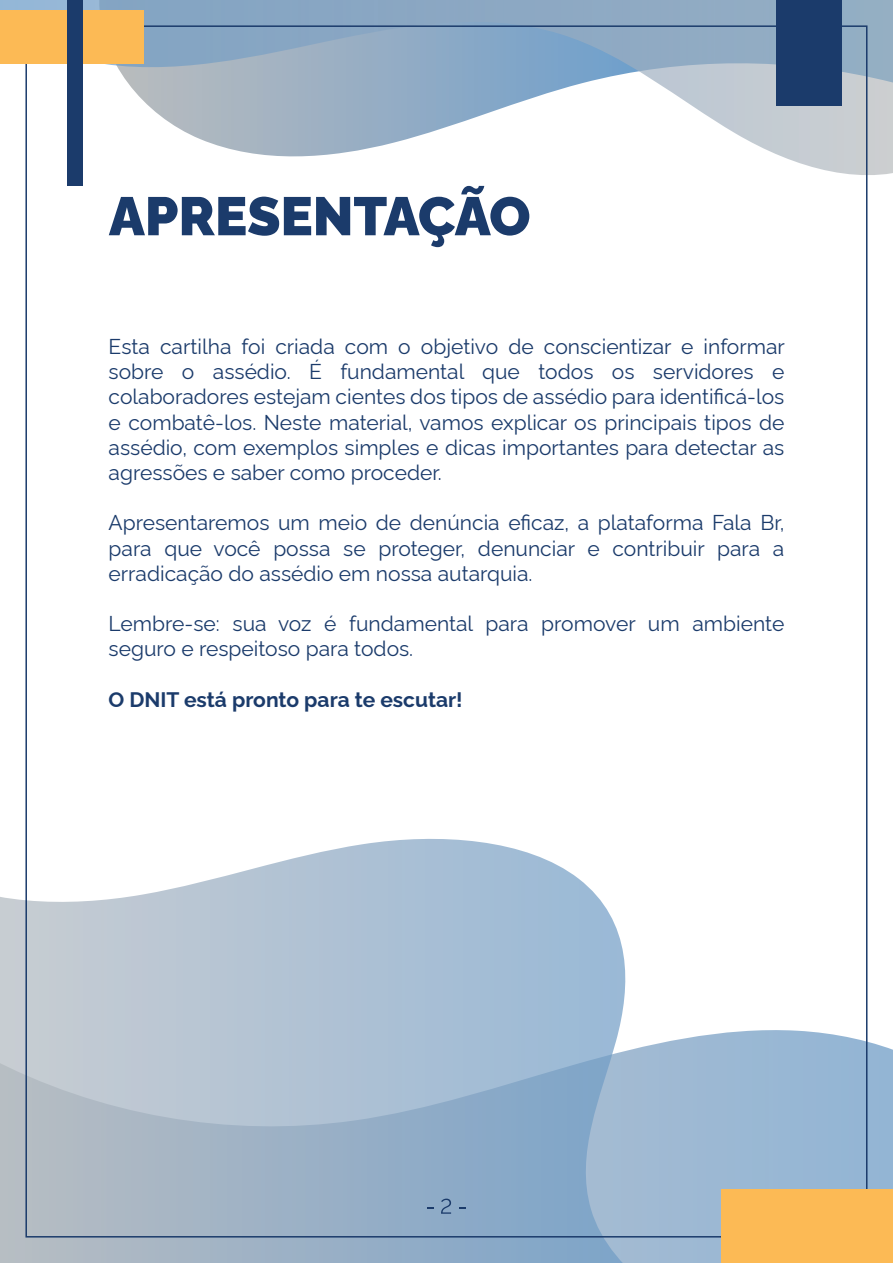
<style>
.page{position:relative;width:893px;height:1263px;background:#fff}
.page>*{position:absolute;margin:0;border:0;box-sizing:border-box;transform-origin:0 0}
.t1{font:900 54px "Rawline";color:#1b3b6b}
.t2{font:21px/25.2px "Rawline";color:#1b3b6b;text-align:justify}
.t3{font:700 21px "Rawline";color:#1b3b6b}
</style>
<div class="page">
<div style="left:781px;top:1026px;width:112px;height:163px;background:#95b6d4"></div>
<svg style="left:0;top:839px;width:781px;height:424px"></svg>
<svg style="left:0;top:0;width:893px;height:191px"></svg>
<div style="left:0;top:10px;width:144px;height:54px;background:#fcba55"></div>
<div style="left:776px;top:0;width:65px;height:105px;background:#1b3b6b"></div>
<div style="left:67px;top:0;width:16px;height:185px;background:#1b3b6b"></div>
<div style="left:720px;top:1189px;width:173px;height:74px;background:#fcba55"></div>
<svg style="left:428px;top:1207px;width:6px;height:2px"></svg>
<svg style="left:441px;top:1198px;width:10px;height:16px"></svg>
<svg style="left:459px;top:1207px;width:6px;height:2px"></svg>
<h1 class="t1" style="left:109px;top:175px;width:423px">APRESENTAÇÃO</h1>
<p class="t2" style="left:109px;top:332px;width:678px">Esta cartilha foi criada com o objetivo de conscientizar e informar sobre o assédio. É fundamental que todos os servidores e colaboradores estejam cientes dos tipos de assédio para identificá-los e combatê-los. Neste material, vamos explicar os principais tipos de assédio, com exemplos simples e dicas importantes para detectar as agressões e saber como proceder.</p>
<p class="t2" style="left:109px;top:508px;width:677px">Apresentaremos um meio de denúncia eficaz, a plataforma Fala Br, para que você possa se proteger, denunciar e contribuir para a erradicação do assédio em nossa autarquia.</p>
<p class="t2" style="left:109px;top:609px;width:677px">Lembre-se: sua voz é fundamental para promover um ambiente seguro e respeitoso para todos.</p>
<p class="t3" style="left:109px;top:683px;width:356px">O DNIT está pronto para te escutar!</p>
</div>
